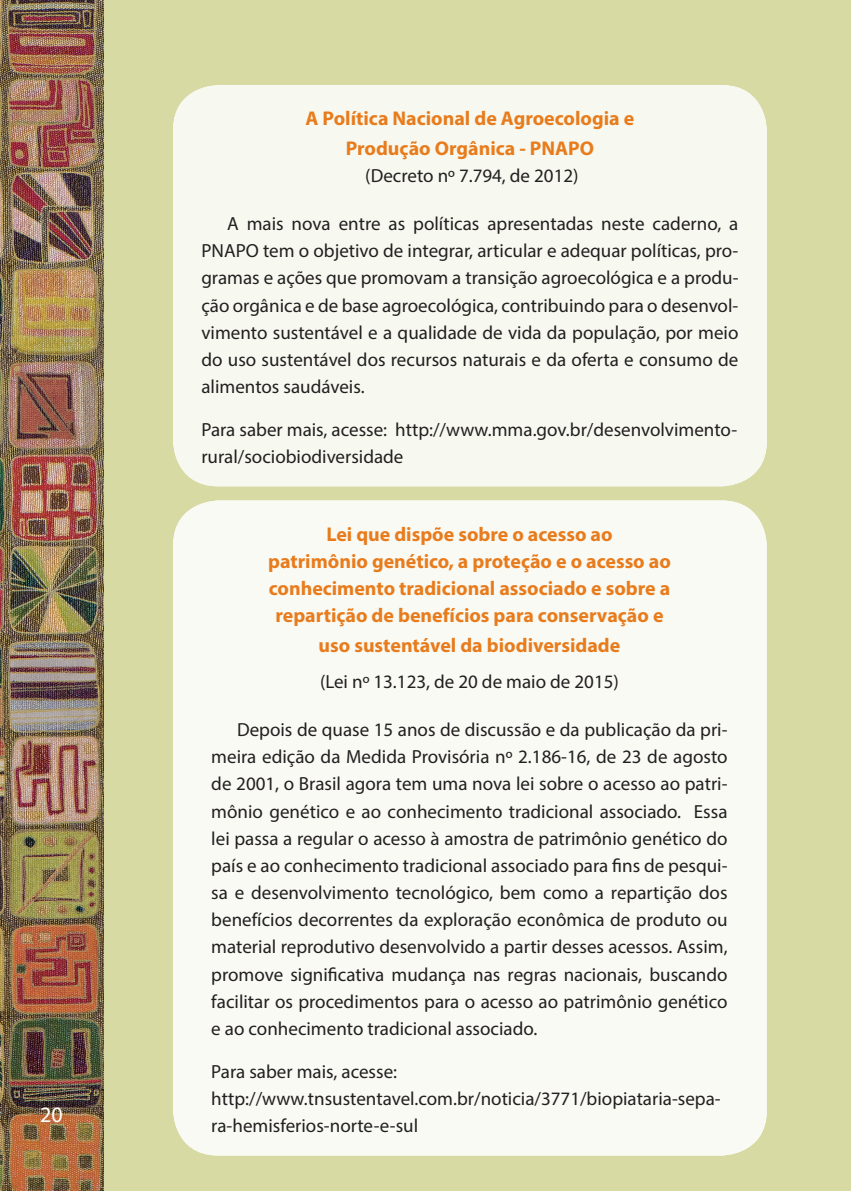
<style>
.page{position:relative;width:851px;height:1191px;background:#fff}
.page>*{position:absolute;margin:0;border:0;box-sizing:border-box;transform-origin:0 0}
.t1{font:22px "Myriad Pro";color:#fff}
.t2{font:700 20px/27.2px "Myriad Pro";color:#e87c1d;text-align:center}
.t3{font:19px/27.2px "Myriad Pro";color:#231f20;text-align:justify}
</style>
<div class="page">
<div style="left:103px;top:0;width:747px;height:1191px;background:#d7daa3"></div>
<img style="left:0;top:0;width:103px;height:1191px">
<div style="left:173px;top:85px;width:593px;height:401px;background:#f7f9f0;border-radius:45px"></div>
<div style="left:173px;top:500px;width:593px;height:655px;background:#f9faf4;border-radius:45px"></div>
<p class="t1" style="left:40px;top:1101px;width:24px">20</p>
<p class="t2" style="left:305px;top:103px;width:330px;line-height:30px">A Política Nacional de Agroecologia e<br>Produção Orgânica - PNAPO</p>
<p class="t3" style="left:365px;top:162px;width:215px">(Decreto nº 7.794, de 2012)</p>
<p class="t3" style="left:201px;top:210px;width:538px;text-indent:26px">A mais nova entre as políticas apresentadas neste caderno, a PNAPO tem o objetivo de integrar, articular e adequar políticas, pro&shy;gramas e ações que promovam a transição agroecológica e a produ&shy;ção orgânica e de base agroecológica, contribuindo para o desenvol&shy;vimento sustentável e a qualidade de vida da população, por meio do uso sustentável dos recursos naturais e da oferta e consumo de alimentos saudáveis.</p>
<p class="t3" style="left:201px;top:415px;width:537px">Para saber mais, acesse: http://www.mma.gov.br/desenvolvimento&shy;rural/sociobiodiversidade</p>
<p class="t2" style="left:268px;top:520px;width:404px">Lei que dispõe sobre o acesso ao<br>patrimônio genético, a proteção e o acesso ao conhecimento tradicional associado e sobre a repartição de benefícios para conservação e</p>
<p class="t2" style="left:318px;top:631px;width:303px">uso sustentável da biodiversidade</p>
<p class="t3" style="left:320px;top:668px;width:300px">(Lei nº 13.123, de 20 de maio de 2015)</p>
<p class="t3" style="left:211px;top:716px;width:517px;text-indent:26px">Depois de quase 15 anos de discussão e da publicação da pri&shy;meira edição da Medida Provisória nº 2.186-16, de 23 de agosto de 2001, o Brasil agora tem uma nova lei sobre o acesso ao patri&shy;mônio genético e ao conhecimento tradicional associado. Essa lei passa a regular o acesso à amostra de patrimônio genético do país e ao conhecimento tradicional associado para fins de pesqui&shy;sa e desenvolvimento tecnológico, bem como a repartição dos benefícios decorrentes da exploração econômica de produto ou material reprodutivo desenvolvido a partir desses acessos. Assim, promove significativa mudança nas regras nacionais, buscando facilitar os procedimentos para o acesso ao patrimônio genético e ao conhecimento tradicional associado.</p>
<p class="t3" style="left:211px;top:1057px;width:511px;text-align:left">Para saber mais, acesse: http://www.tnsustentavel.com.br/noticia/3771/biopiataria-sepa&shy;ra-hemisferios-norte-e-sul</p>
</div>
